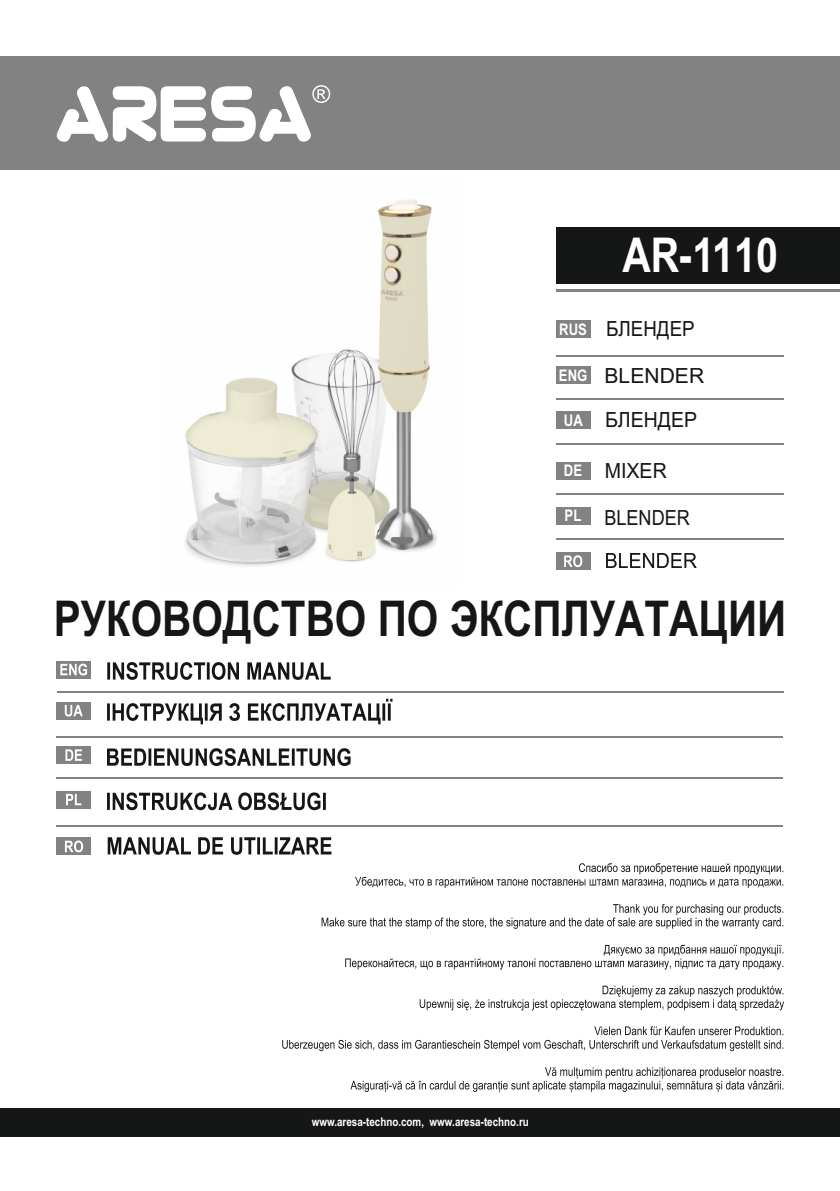
<style>
.page{position:relative;width:840px;height:1191px;background:#fff}
.page>*{position:absolute;margin:0;border:0;box-sizing:border-box;transform-origin:0 0}
.t1{font:700 49.4px "Arial Narrow";color:#151616}
.t2{font:700 48px "Arial Narrow";color:#fff}
.t3{font:20.8px "Arial Narrow";color:#151616;scale:1.14 1}
.t4{font:20.8px "Arial";color:#151616;scale:.87 1}
.t5{font:20.8px "Arial Narrow";color:#151616;scale:1.23 1}
.t6{font:20.8px "Arial Narrow";color:#151616;scale:1.1 1}
.t7{font:700 16px "Arial Narrow";color:#fff}
.t8{font:700 12px "Arial Narrow";color:#fff}
</style>
<div class="page">
<div style="left:556px;top:227px;width:283px;height:56px;background:#151616"></div>
<div style="left:0;top:1108px;width:839px;height:28px;background:#151616"></div>
<div style="left:0;top:57px;width:839px;height:113px;background:#818281"></div>
<svg style="left:56px;top:85px;width:274px;height:57px"></svg>
<hr style="left:556px;top:289px;width:283px;height:3px;background:#818281">
<hr style="left:556px;top:355px;width:226px;height:2px;background:#818281">
<hr style="left:556px;top:398px;width:226px;height:2px;background:#818281">
<hr style="left:556px;top:443px;width:226px;height:1px;background:#818281">
<div style="left:556px;top:320px;width:34px;height:17px;background:#818281"></div>
<div style="left:556px;top:366px;width:34px;height:17px;background:#818281"></div>
<div style="left:556px;top:411px;width:34px;height:17px;background:#818281"></div>
<div style="left:556px;top:462px;width:34px;height:17px;background:#818281"></div>
<div style="left:556px;top:507px;width:34px;height:17px;background:#818281"></div>
<hr style="left:556px;top:493px;width:226px;height:2px;background:#818281">
<img style="left:185px;top:199px;width:253px;height:367px">
<div style="left:556px;top:553px;width:34px;height:17px;background:#818281"></div>
<svg style="left:564px;top:555px;width:18px;height:12px"></svg>
<hr style="left:556px;top:538px;width:226px;height:1px;background:#818281">
<svg style="left:606px;top:553px;width:90px;height:15px"></svg>
<svg style="left:107px;top:662px;width:223px;height:18px"></svg>
<hr style="left:57px;top:690px;width:726px;height:2px;background:#818281">
<hr style="left:57px;top:736px;width:725px;height:1px;background:#818281">
<div style="left:57px;top:661px;width:34px;height:17px;background:#818281"></div>
<svg style="left:60px;top:663px;width:27px;height:12px"></svg>
<div style="left:57px;top:702px;width:34px;height:17px;background:#818281"></div>
<svg style="left:65px;top:705px;width:18px;height:11px"></svg>
<div style="left:57px;top:791px;width:34px;height:17px;background:#818281"></div>
<svg style="left:66px;top:794px;width:15px;height:11px"></svg>
<svg style="left:107px;top:792px;width:218px;height:18px"></svg>
<div style="left:57px;top:746px;width:34px;height:17px;background:#818281"></div>
<svg style="left:65px;top:749px;width:17px;height:12px"></svg>
<hr style="left:57px;top:777px;width:725px;height:2px;background:#818281">
<svg style="left:107px;top:699px;width:285px;height:25px"></svg>
<svg style="left:107px;top:748px;width:243px;height:18px"></svg>
<div style="left:57px;top:838px;width:34px;height:17px;background:#818281"></div>
<svg style="left:65px;top:840px;width:18px;height:12px"></svg>
<svg style="left:108px;top:837px;width:223px;height:17px"></svg>
<hr style="left:57px;top:825px;width:725px;height:2px;background:#818281">
<svg style="left:282px;top:863px;width:501px;height:229px"></svg>
<h3 class="t7" style="left:559px;top:323px;width:29px">RUS</h3>
<h3 class="t7" style="left:558px;top:369px;width:30px">ENG</h3>
<h3 class="t7" style="left:563px;top:414px;width:20px">UA</h3>
<h3 class="t7" style="left:563px;top:465px;width:20px">DE</h3>
<h2 class="t2" style="left:622px;top:237px;width:157px">AR-1110</h2>
<h3 class="t6" style="left:606px;top:320px;width:82px">БЛЕНДЕР</h3>
<h3 class="t5" style="left:604px;top:368px;width:83px">BLENDER</h3>
<h3 class="t3" style="left:604px;top:412px;width:82px">БЛЕНДЕР</h3>
<h3 class="t3" style="left:604px;top:462px;width:56px">MIXER</h3>
<h3 class="t4" style="left:564px;top:509px;width:145px"><sup>PL</sup> BLENDER</h3>
<h1 class="t1" style="left:54px;top:599px;width:733px">РУКОВОДСТВО ПО ЭКСПЛУАТАЦИИ</h1>
<p class="t8" style="left:311px;top:1116px;width:218px">www.aresa-techno.com, www.aresa-techno.ru</p>
</div>
